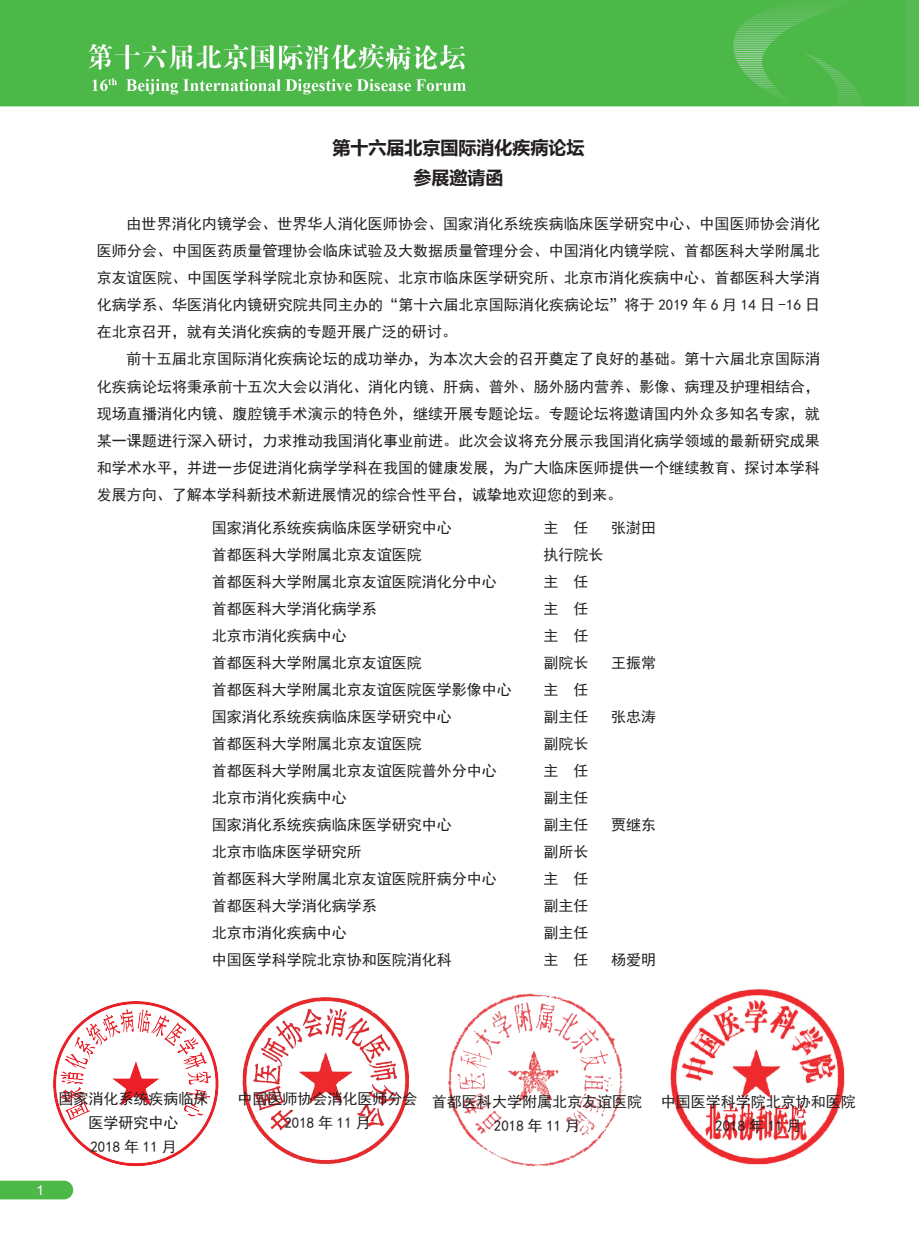
<style>
.page{position:relative;width:919px;height:1238px;background:#fff}
.page>*{position:absolute;margin:0;border:0;box-sizing:border-box;transform-origin:0 0}
.t1{font:700 18px/30px "Microsoft Ya Hei";color:#231f20;text-align:center}
.t2{font:15px/27px "Sim Hei";color:#231f20;text-align:center}
.t3{font:13.5px "Arial";color:#fff}
</style>
<div class="page">
<img style="left:0;top:1px;width:918px;height:1199px">
<img style="left:239px;top:993px;width:185px;height:175px">
<img style="left:50px;top:999px;width:170px;height:168px">
<img style="left:443px;top:988px;width:188px;height:189px">
<img style="left:670px;top:979px;width:185px;height:196px">
<p class="t1" style="left:332px;top:132px;width:253px">第十六届北京国际消化疾病论坛参展邀请函</p>
<p class="t2" style="left:97px;top:211px;width:724px;text-align:justify;text-indent:30px">由世界消化内镜学会、世界华人消化医师协会、国家消化系统疾病临床医学研究中心、中国医师协会消化医师分会、中国医药质量管理协会临床试验及大数据质量管理分会、中国消化内镜学院、首都医科大学附属北京友谊医院、中国医学科学院北京协和医院、北京市临床医学研究所、北京市消化疾病中心、首都医科大学消化病学系、华医消化内镜研究院共同主办的“第十六届北京国际消化疾病论坛”将于 2019 年 6 月 14 日 -16 日在北京召开，就有关消化疾病的专题开展广泛的研讨。</p>
<p class="t2" style="left:97px;top:346px;width:725px;text-align:justify;text-indent:30px">前十五届北京国际消化疾病论坛的成功举办，为本次大会的召开奠定了良好的基础。第十六届北京国际消化疾病论坛将秉承前十五次大会以消化、消化内镜、肝病、普外、肠外肠内营养、影像、病理及护理相结合，现场直播消化内镜、腹腔镜手术演示的特色外，继续开展专题论坛。专题论坛将邀请国内外众多知名专家，就某一课题进行深入研讨，力求推动我国消化事业前进。此次会议将充分展示我国消化病学领域的最新研究成果和学术水平，并进一步促进消化病学学科在我国的健康发展，为广大临床医师提供一个继续教育、探讨本学科发展方向、了解本学科新技术新进展情况的综合性平台，诚挚地欢迎您的到来。</p>
<p class="t2" style="left:212px;top:514px;width:241px">国家消化系统疾病临床医学研究中心</p>
<p class="t2" style="left:543px;top:514px;width:46px">主 任</p>
<p class="t2" style="left:611px;top:514px;width:46px">张澍田</p>
<p class="t2" style="left:212px;top:541px;width:211px">首都医科大学附属北京友谊医院</p>
<p class="t2" style="left:543px;top:541px;width:61px">执行院长</p>
<p class="t2" style="left:212px;top:568px;width:286px">首都医科大学附属北京友谊医院消化分中心</p>
<p class="t2" style="left:543px;top:568px;width:46px">主 任</p>
<p class="t2" style="left:212px;top:595px;width:166px">首都医科大学消化病学系</p>
<p class="t2" style="left:543px;top:595px;width:46px">主 任</p>
<p class="t2" style="left:212px;top:622px;width:136px">北京市消化疾病中心</p>
<p class="t2" style="left:543px;top:622px;width:46px">主 任</p>
<p class="t2" style="left:212px;top:649px;width:211px">首都医科大学附属北京友谊医院</p>
<p class="t2" style="left:543px;top:649px;width:46px">副院长</p>
<p class="t2" style="left:611px;top:649px;width:46px">王振常</p>
<p class="t2" style="left:212px;top:676px;width:301px">首都医科大学附属北京友谊医院医学影像中心</p>
<p class="t2" style="left:543px;top:676px;width:46px">主 任</p>
<p class="t2" style="left:212px;top:703px;width:241px">国家消化系统疾病临床医学研究中心</p>
<p class="t2" style="left:543px;top:703px;width:46px">副主任</p>
<p class="t2" style="left:611px;top:703px;width:46px">张忠涛</p>
<p class="t2" style="left:212px;top:730px;width:211px">首都医科大学附属北京友谊医院</p>
<p class="t2" style="left:543px;top:730px;width:46px">副院长</p>
<p class="t2" style="left:212px;top:757px;width:286px">首都医科大学附属北京友谊医院普外分中心</p>
<p class="t2" style="left:543px;top:757px;width:46px">主 任</p>
<p class="t2" style="left:212px;top:784px;width:136px">北京市消化疾病中心</p>
<p class="t2" style="left:543px;top:784px;width:46px">副主任</p>
<p class="t2" style="left:212px;top:811px;width:241px">国家消化系统疾病临床医学研究中心</p>
<p class="t2" style="left:543px;top:811px;width:46px">副主任</p>
<p class="t2" style="left:611px;top:811px;width:46px">贾继东</p>
<p class="t2" style="left:212px;top:838px;width:151px">北京市临床医学研究所</p>
<p class="t2" style="left:543px;top:838px;width:46px">副所长</p>
<p class="t2" style="left:212px;top:865px;width:286px">首都医科大学附属北京友谊医院肝病分中心</p>
<p class="t2" style="left:543px;top:865px;width:46px">主 任</p>
<p class="t2" style="left:212px;top:892px;width:166px">首都医科大学消化病学系</p>
<p class="t2" style="left:543px;top:892px;width:46px">副主任</p>
<p class="t2" style="left:212px;top:919px;width:136px">北京市消化疾病中心</p>
<p class="t2" style="left:543px;top:919px;width:46px">副主任</p>
<p class="t2" style="left:212px;top:946px;width:241px">中国医学科学院北京协和医院消化科</p>
<p class="t2" style="left:543px;top:946px;width:46px">主 任</p>
<p class="t2" style="left:611px;top:946px;width:46px">杨爱明</p>
<p class="t3" style="left:37px;top:1181px;width:9px">1</p>
<p class="t2" style="left:59px;top:1087px;width:151px;line-height:24px">国家消化系统疾病临床医学研究中心<br>2018 年 11 月</p>
<p class="t2" style="left:432px;top:1089px;width:211px;line-height:24px">首都医科大学附属北京友谊医院<br>2018 年 11 月</p>
<p class="t2" style="left:660px;top:1089px;width:196px;line-height:24px">中国医学科学院北京协和医院<br>2018 年 11 月</p>
<p class="t2" style="left:237px;top:1087px;width:181px;line-height:24px">中国医师协会消化医师分会<br>2018 年 11 月</p>
</div>
